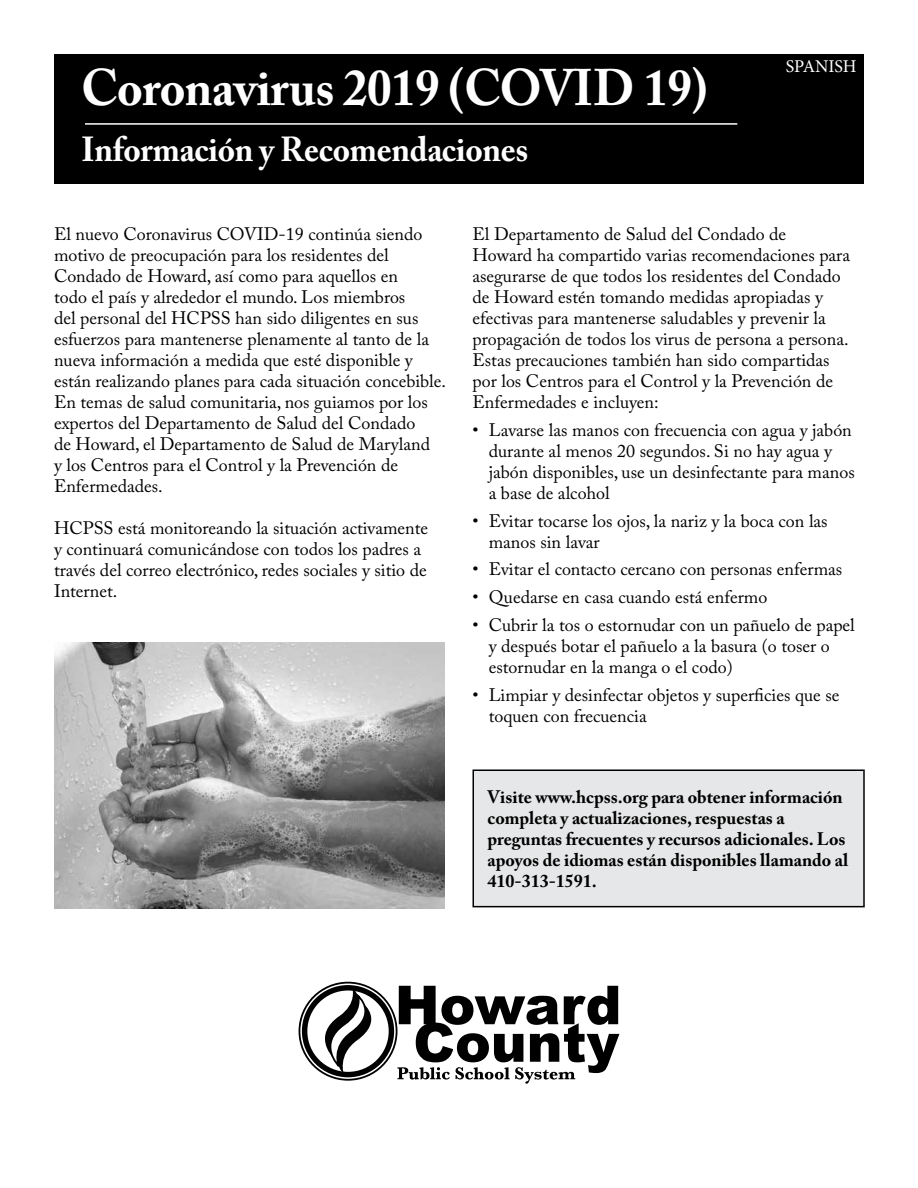
<style>
.page{position:relative;width:918px;height:1188px;background:#fff}
.page>*{position:absolute;margin:0;border:0;box-sizing:border-box;transform-origin:0 0}
.t1{font:700 51px "Adobe Caslon Pro";letter-spacing:-.01em;color:#fff;scale:.96 1}
.t2{font:700 34.5px "Adobe Caslon Pro";letter-spacing:-.01em;color:#fff;scale:.96 1}
.t3{font:18px/21px "Adobe Caslon Pro";color:#000}
.t4{font:700 18px/21px "Adobe Caslon Pro";color:#000}
.t5{font:18px "Minion Pro";letter-spacing:-.005em;color:#fff}
</style>
<div class="page">
<div style="left:473px;top:770px;width:391px;height:137px;background:#e6e7e8"></div>
<div style="left:54px;top:54px;width:810px;height:130px;background:#000"></div>
<div style="left:472px;top:770px;width:393px;height:137px;border:2px solid #000"></div>
<hr style="left:85px;top:123px;width:652px;height:2px;background:#fff">
<img style="left:54px;top:642px;width:390px;height:266px">
<div style="left:299px;top:982px;width:98px;height:99px;border:2px solid #000;border-radius:50%"></div>
<svg style="left:305px;top:988px;width:86px;height:87px"></svg>
<div style="left:302px;top:985px;width:92px;height:92px;border:5px solid #010101;border-radius:50%"></div>
<svg style="left:397px;top:986px;width:222px;height:98px"></svg>
<svg style="left:312px;top:988px;width:72px;height:86px"></svg>
<p class="t1" style="left:81px;top:58px;width:654px">Coronavirus 2019 (COVID 19)</p>
<p class="t2" style="left:81px;top:129px;width:467px">Información y Recomendaciones</p>
<p class="t5" style="left:786px;top:54px;width:72px">SPANISH</p>
<p class="t3" style="left:54px;top:223px;width:393px">El nuevo Coronavirus COVID-19 continúa siendo motivo de preocupación para los residentes del Condado de Howard, así como para aquellos en<br>todo el país y alrededor el mundo. Los miembros<br>del personal del HCPSS han sido diligentes en sus esfuerzos para mantenerse plenamente al tanto de la nueva información a medida que esté disponible y están realizando planes para cada situación concebible.<br>En temas de salud comunitaria, nos guiamos por los expertos del Departamento de Salud del Condado<br>de Howard, el Departamento de Salud de Maryland<br>y los Centros para el Control y la Prevención de Enfermedades.</p>
<p class="t3" style="left:54px;top:517px;width:376px">HCPSS está monitoreando la situación activamente y continuará comunicándose con todos los padres a través del correo electrónico, redes sociales y sitio de Internet.</p>
<p class="t3" style="left:472px;top:223px;width:379px">El Departamento de Salud del Condado de Howard ha compartido varias recomendaciones para asegurarse de que todos los residentes del Condado de Howard estén tomando medidas apropiadas y efectivas para mantenerse saludables y prevenir la propagación de todos los virus de persona a persona.<br>Estas precauciones también han sido compartidas por los Centros para el Control y la Prevención de Enfermedades e incluyen:</p>
<p class="t3" style="left:489px;top:419px;width:368px;text-indent:-16px">• Lavarse las manos con frecuencia con agua y jabón durante al menos 20 segundos. Si no hay agua y jabón disponibles, use un desinfectante para manos a base de alcohol</p>
<p class="t3" style="left:489px;top:510px;width:341px;text-indent:-16px">• Evitar tocarse los ojos, la nariz y la boca con las manos sin lavar</p>
<p class="t3" style="left:472px;top:559px;width:371px">• Evitar el contacto cercano con personas enfermas</p>
<p class="t3" style="left:472px;top:587px;width:296px">• Quedarse en casa cuando está enfermo</p>
<p class="t3" style="left:489px;top:614px;width:368px;text-indent:-16px">• Cubrir la tos o estornudar con un pañuelo de papel y después botar el pañuelo a la basura (o toser o estornudar en la manga o el codo)</p>
<p class="t3" style="left:489px;top:684px;width:352px;text-indent:-16px">• Limpiar y desinfectar objetos y superfcies que se toquen con frecuencia</p>
<p class="t4" style="left:487px;top:786px;width:362px">Visite www.hcpss.org para obtener información completa y actualizaciones, respuestas a preguntas frecuentes y recursos adicionales. Los apoyos de idiomas están disponibles llamando al 410-313-1591.</p>
</div>
